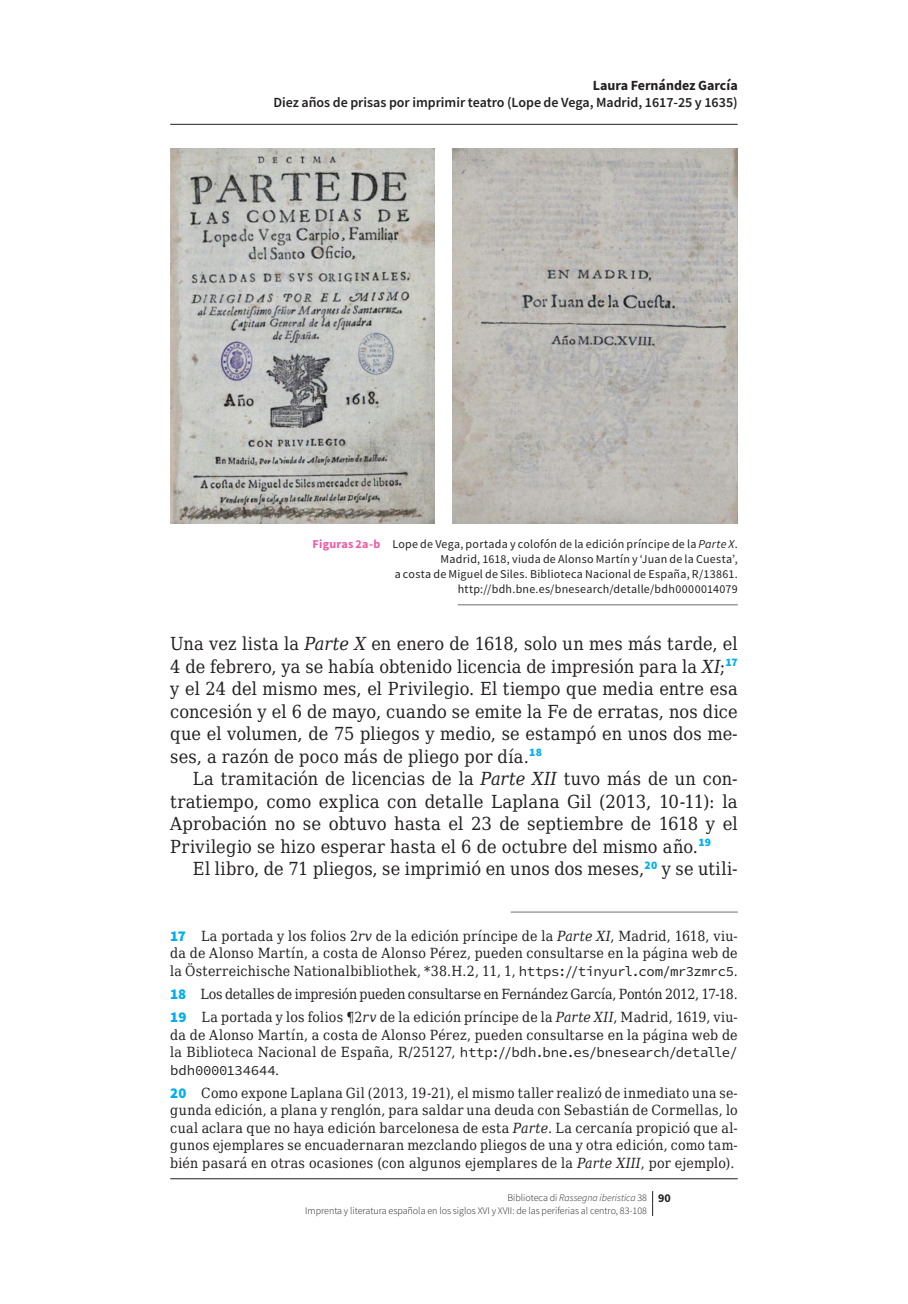
<style>
.page{position:relative;width:908px;height:1304px;background:#fff}
.page>*{position:absolute;margin:0;border:0;box-sizing:border-box;transform-origin:0 0}
.t1{font:18px/22.4px "DejaVu Serif Condensed";letter-spacing:.01em;color:#231f20;text-align:justify}
.t2{font:14px/17.6px "DejaVu Serif Condensed";letter-spacing:.01em;color:#231f20;text-align:justify}
.t3{font:600 14px "Source Sans Pro";color:#231f20}
.t4{font:700 14px "Source Sans Pro";color:#231f20}
.t5{font:14px "Source Code Pro";letter-spacing:-.02em;color:#231f20}
.t6{font:12px/15px "Source Sans Pro";letter-spacing:.02em;color:#231f20;text-align:right}
.t7{font:300 10px/12.4px "Source Sans Pro";color:#231f20}
.s1{font-weight:700;color:#ef59a1}
.s2{font-style:italic}
.s3{font-family:"Source Sans Pro";font-weight:900;font-size:15px;color:#00aeef}
.s4{font-family:"Source Code Pro"}
.s5{font-family:"DejaVu Serif Condensed"}
.s6{font-weight:700;font-size:12px}
</style>
<div class="page">
<svg style="left:652px;top:1191px;width:1px;height:25px"></svg>
<hr style="left:457px;top:604px;width:280px;height:1px;background:#6c6d70">
<img style="left:452px;top:148px;width:285px;height:375px">
<img style="left:170px;top:148px;width:264px;height:375px">
<hr style="left:510px;top:912px;width:227px;height:1px;background:#6c6d70">
<hr style="left:170px;top:124px;width:567px;height:1px;background:#231f20">
<hr style="left:170px;top:1178px;width:567px;height:1px;background:#231f20">
<p class="t4" style="left:592px;top:76px;width:146px">Laura Fernández García</p>
<p class="t3" style="left:273px;top:94px;width:465px">Diez años de prisas por imprimir teatro (Lope de Vega, Madrid, 1617‑25 y 1635)</p>
<p class="t6" style="left:312px;top:537px;width:426px"><span class="s1">Figuras 2a-b</span> Lope de Vega, portada y colofón de la edición príncipe de la <span class="s2">Parte X</span>.<br>Madrid, 1618, viuda de Alonso Martín y ‘Juan de la Cuesta’,<br>a costa de Miguel de Siles. Biblioteca Nacional de España, R/13861. http://bdh.bne.es/bnesearch/detalle/bdh0000014079</p>
<p class="t1" style="left:170px;top:632px;width:568px">Una vez lista la <span class="s2">Parte X</span> en enero de 1618, solo un mes más tarde, el 4 de febrero, ya se había obtenido licencia de impresión para la <span class="s2">XI</span>;<sup>17 </sup>y el 24 del mismo mes, el Privilegio. El tiempo que media entre esa concesión y el 6 de mayo, cuando se emite la Fe de erratas, nos dice que el volumen, de 75 pliegos y medio, se estampó en unos dos me&shy;ses, a razón de poco más de pliego por día.<sup>18</sup></p>
<p class="t1" style="left:170px;top:767px;width:569px;text-indent:23px">La tramitación de licencias de la <span class="s2">Parte XII</span> tuvo más de un con&shy;tratiempo, como explica con detalle Laplana Gil (2013, 10‑11): la Aprobación no se obtuvo hasta el 23 de septiembre de 1618 y el Privilegio se hizo esperar hasta el 6 de octubre del mismo año.<sup>19</sup></p>
<p class="t1" style="left:193px;top:857px;width:546px">El libro, de 71 pliegos, se imprimió en unos dos meses,<sup>20</sup> y se utili-</p>
<p class="t2" style="left:170px;top:927px;width:568px"><span class="s3">17</span> La portada y los folios 2<span class="s2">rv</span> de la edición príncipe de la <span class="s2">Parte XI</span>, Madrid, 1618, viu&shy;da de Alonso Martín, a costa de Alonso Pérez, pueden consultarse en la página web de la Österreichische Nationalbibliothek, *38.H.2, 11, 1, <span class="s4">https://tinyurl.com/mr3zmrc5</span>.</p>
<p class="t2" style="left:170px;top:982px;width:568px;line-height:23.2px"><span class="s3">18</span> Los detalles de impresión pueden consultarse en Fernández García, Pontón 2012, 17‑18.<br><span class="s3">19</span> La portada y los folios ¶2<span class="s2">rv</span> de la edición príncipe de la <span class="s2">Parte XII</span>, Madrid, 1619, viu-</p>
<p class="t2" style="left:170px;top:1026px;width:568px">da de Alonso Martín, a costa de Alonso Pérez, pueden consultarse en la página web de la Biblioteca Nacional de España, R/25127, <span class="s4">http://bdh.bne.es/bnesearch/detalle/</span></p>
<p class="t5" style="left:170px;top:1060px;width:110px">bdh0000134644<span class="s5">.</span></p>
<p class="t2" style="left:170px;top:1084px;width:568px"><span class="s3">20</span> Como expone Laplana Gil (2013, 19‑21), el mismo taller realizó de inmediato una se&shy;gunda edición, a plana y renglón, para saldar una deuda con Sebastián de Cormellas, lo cual aclara que no haya edición barcelonesa de esta <span class="s2">Parte</span>. La cercanía propició que al&shy;gunos ejemplares se encuadernaran mezclando pliegos de una y otra edición, como tam&shy;bién pasará en otras ocasiones (con algunos ejemplares de la <span class="s2">Parte XIII</span>, por ejemplo).</p>
<p class="t7" style="left:305px;top:1191px;width:367px;text-indent:202px">Biblioteca di <span class="s2">Rassegna iberistica</span> 38 <span class="s6">90<br></span>Imprenta y literatura española en los siglos XVI y XVII: de las periferias al centro, 83-108</p>
</div>
